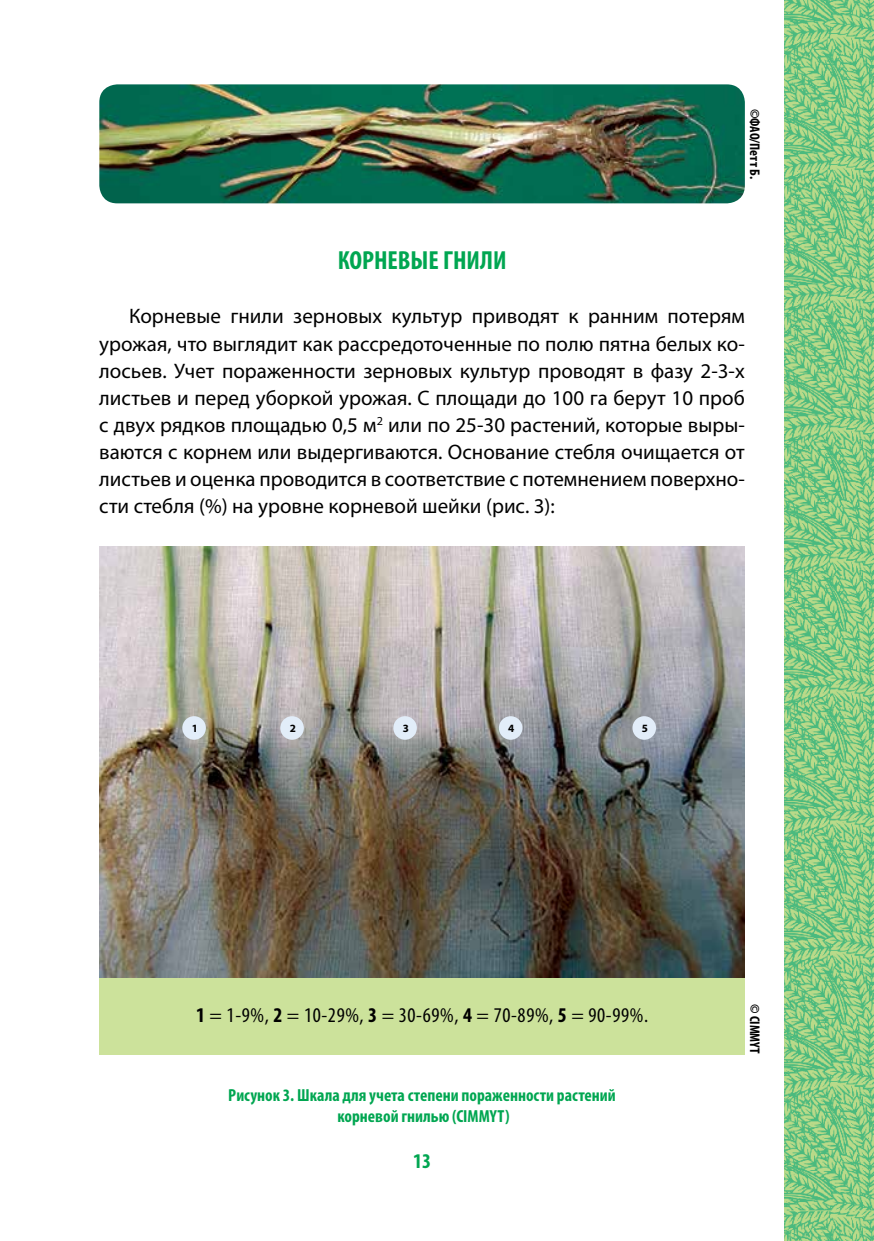
<style>
.page{position:relative;width:874px;height:1241px;background:#fff}
.page>*{position:absolute;margin:0;border:0;box-sizing:border-box;transform-origin:0 0}
.t1{font:700 condensed 26.25px "Myriad Pro";color:#00a651}
.t2{font:21px/27.1px "Myriad Pro";color:#000;text-align:justify}
.t3{font:condensed 21px "Myriad Pro";letter-spacing:.03em;color:#000}
.t4{font:700 condensed 21px "Myriad Pro";color:#00a651}
.t5{font:700 condensed 17.5px/21px "Myriad Pro";color:#00a651;text-align:center}
.t6{font:700 condensed 14px "Myriad Pro";letter-spacing:-.005em;color:#000}
.t7{font:700 11.2px "Myriad Pro";color:#000}
.s1{font-weight:700}
</style>
<div class="page">
<img style="left:784px;top:0;width:89px;height:1240px">
<img style="left:99px;top:84px;width:645px;height:119px">
<div style="left:99px;top:546px;width:645px;height:508px;background:#cce29b"></div>
<img style="left:99px;top:546px;width:645px;height:431px">
<div style="left:182px;top:716px;width:24px;height:23px;background:#e2edf9;border-radius:50%"></div>
<div style="left:280px;top:716px;width:24px;height:23px;background:#e2edf9;border-radius:50%"></div>
<div style="left:393px;top:716px;width:23px;height:23px;background:#e2edf9;border-radius:50%"></div>
<div style="left:498px;top:716px;width:24px;height:23px;background:#e2edf9;border-radius:50%"></div>
<div style="left:632px;top:716px;width:23px;height:23px;background:#e2edf9;border-radius:50%"></div>
<p class="t6" style="left:763px;top:109px;width:72px;rotate:90deg">©ФАО/Петт Б.</p>
<p class="t1" style="left:337px;top:244px;width:170px">КОРНЕВЫЕ ГНИЛИ</p>
<p class="t2" style="left:99px;top:302px;width:646px;text-indent:30px">Корневые гнили зерновых культур приводят к ранним потерям урожая, что выглядит как рассредоточенные по полю пятна белых ко&shy;лосьев. Учет пораженности зерновых культур проводят в фазу 2-3-х листьев и перед уборкой урожая. С площади до 100 га берут 10 проб с двух рядков площадью 0,5 м<sup>2</sup> или по 25-30 растений, которые выры&shy;ваются с корнем или выдергиваются. Основание стебля очищается от листьев и оценка проводится в соответствие с потемнением поверхно&shy;сти стебля (%) на уровне корневой шейки (рис. 3):</p>
<p class="t7" style="left:192px;top:721px;width:8px">1</p>
<p class="t7" style="left:289px;top:721px;width:8px">2</p>
<p class="t7" style="left:402px;top:721px;width:8px">3</p>
<p class="t7" style="left:508px;top:721px;width:8px">4</p>
<p class="t7" style="left:641px;top:721px;width:8px">5</p>
<p class="t3" style="left:196px;top:1002px;width:453px"><span class="s1">1</span> = 1-9%, <span class="s1">2</span> = 10-29%, <span class="s1">3</span> = 30-69%, <span class="s1">4</span> = 70-89%, <span class="s1">5</span> = 90-99%.</p>
<p class="t5" style="left:228px;top:1083px;width:389px">Рисунок 3. Шкала для учета степени пораженности растений корневой гнилью (CIMMYT)</p>
<p class="t4" style="left:413px;top:1147px;width:19px">13</p>
<p class="t6" style="left:763px;top:1003px;width:52px;rotate:90deg">© CIMMYT</p>
</div>
